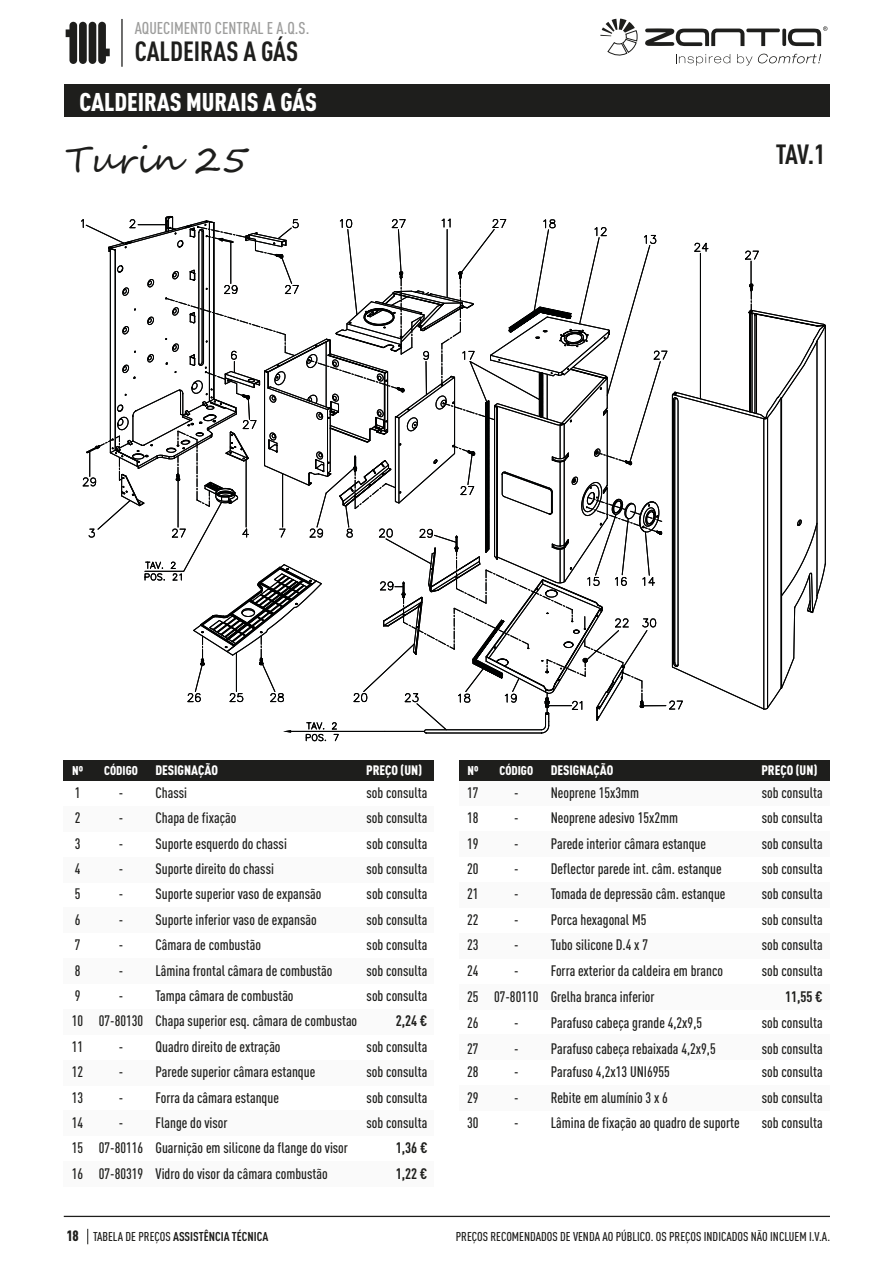
<style>
.page{position:relative;width:893px;height:1263px;background:#fff}
.page>*{position:absolute;margin:0;border:0;box-sizing:border-box;transform-origin:0 0}
.t1{font:36px "Segoe Script";color:#1d1d1b}
.t2{font:700 27.45px "DIN Cond";color:#1e1e1c}
.t3{font:900 25.35px "DIN Cond";color:#fff}
.t4{font:500 16.95px "DIN Cond";color:#9d9d9c}
.t5{font:500 15px/25.3px "DIN Cond";color:#1e1e1c}
.t6{font:700 15px "DIN Cond";color:#1e1e1c}
.t7{font:900 13.5px "DIN Cond";color:#fff}
.t8{font:500 12.6px "DIN Cond";color:#1e1e1c}
.t9{font:700 12.6px "DIN Cond";color:#1e1e1c}
.t10{font:900 12.6px "DIN Cond";color:#fff}
.s1{font-weight:900;font-size:14.85px}
.s2{font-weight:500}
</style>
<div class="page">
<svg style="left:87px;top:1229px;width:1px;height:15px"></svg>
<hr style="left:64px;top:1216px;width:766px;height:1px;background:#1e1e1c">
<div style="left:64px;top:85px;width:765px;height:32px;background:#1e1e1c"></div>
<svg style="left:676px;top:54px;width:54px;height:12px"></svg>
<svg style="left:737px;top:54px;width:15px;height:11px"></svg>
<svg style="left:758px;top:54px;width:63px;height:9px"></svg>
<svg style="left:788px;top:26px;width:39px;height:20px"></svg>
<svg style="left:782px;top:29px;width:4px;height:17px"></svg>
<hr style="left:746px;top:29px;width:34px;height:3px;background:#1e1e1c;border-radius:2px">
<svg style="left:600px;top:19px;width:37px;height:37px"></svg>
<svg style="left:645px;top:28px;width:99px;height:18px"></svg>
<hr style="left:121px;top:19px;width:2px;height:48px;background:#1e1e1c">
<div style="left:79px;top:22px;width:8px;height:42px;background:#1e1e1c;border-radius:4px"></div>
<div style="left:89px;top:22px;width:7px;height:42px;background:#1e1e1c;border-radius:4px"></div>
<div style="left:69px;top:22px;width:8px;height:42px;background:#1e1e1c;border-radius:4px"></div>
<div style="left:98px;top:22px;width:8px;height:42px;background:#1e1e1c;border-radius:4px"></div>
<svg style="left:81px;top:215px;width:745px;height:527px"></svg>
<div style="left:64px;top:760px;width:370px;height:21px;background:#1e1e1c"></div>
<div style="left:64px;top:806px;width:370px;height:25px;background:#f6f6f6"></div>
<div style="left:64px;top:857px;width:370px;height:25px;background:#f6f6f6"></div>
<div style="left:64px;top:908px;width:370px;height:25px;background:#f6f6f6"></div>
<div style="left:64px;top:958px;width:370px;height:26px;background:#f6f6f6"></div>
<div style="left:64px;top:1009px;width:370px;height:25px;background:#f6f6f6"></div>
<div style="left:64px;top:1060px;width:370px;height:25px;background:#f6f6f6"></div>
<div style="left:64px;top:1111px;width:370px;height:25px;background:#f6f6f6"></div>
<div style="left:64px;top:1161px;width:370px;height:26px;background:#f6f6f6"></div>
<div style="left:459px;top:781px;width:370px;height:25px;background:#f6f6f6"></div>
<div style="left:459px;top:760px;width:370px;height:21px;background:#1e1e1c"></div>
<div style="left:459px;top:831px;width:370px;height:26px;background:#f6f6f6"></div>
<div style="left:459px;top:882px;width:370px;height:26px;background:#f6f6f6"></div>
<div style="left:459px;top:933px;width:370px;height:25px;background:#f6f6f6"></div>
<div style="left:459px;top:984px;width:370px;height:25px;background:#f6f6f6"></div>
<div style="left:459px;top:1034px;width:370px;height:26px;background:#f6f6f6"></div>
<div style="left:459px;top:1085px;width:370px;height:26px;background:#f6f6f6"></div>
<p class="t4" style="left:135px;top:18px;width:176px">AQUECIMENTO CENTRAL E A.Q.S.</p>
<h2 class="t2" style="left:135px;top:34px;width:165px">CALDEIRAS A GÁS</h2>
<h3 class="t3" style="left:79px;top:86px;width:239px">CALDEIRAS MURAIS A GÁS</h3>
<h1 class="t1" style="left:66px;top:130px;width:184px">Turin 25</h1>
<h2 class="t2" style="left:776px;top:137px;width:51px">TAV.1</h2>
<p class="t10" style="left:72px;top:763px;width:12px">Nº</p>
<p class="t5" style="left:75px;top:779px;width:7px">1<br>2</p>
<p class="t10" style="left:104px;top:763px;width:35px">CÓDIGO</p>
<p class="t7" style="left:156px;top:762px;width:64px">DESIGNAÇÃO</p>
<p class="t7" style="left:366px;top:762px;width:58px">PREÇO (UN)</p>
<p class="t5" style="left:119px;top:779px;width:70px">- Chassi</p>
<p class="t5" style="left:367px;top:779px;width:62px">sob consulta</p>
<p class="t5" style="left:119px;top:805px;width:119px">- Chapa de fixação</p>
<p class="t5" style="left:367px;top:805px;width:62px">sob consulta</p>
<p class="t5" style="left:75px;top:830px;width:7px">3</p>
<p class="t5" style="left:119px;top:830px;width:170px">- Suporte esquerdo do chassi</p>
<p class="t5" style="left:367px;top:830px;width:62px">sob consulta</p>
<p class="t5" style="left:75px;top:856px;width:7px">4</p>
<p class="t5" style="left:119px;top:856px;width:157px">- Suporte direito do chassi</p>
<p class="t5" style="left:367px;top:856px;width:62px">sob consulta</p>
<p class="t5" style="left:75px;top:881px;width:7px">5</p>
<p class="t5" style="left:119px;top:881px;width:204px">- Suporte superior vaso de expansão</p>
<p class="t5" style="left:367px;top:881px;width:62px">sob consulta</p>
<p class="t5" style="left:75px;top:906px;width:7px">6</p>
<p class="t5" style="left:119px;top:906px;width:199px">- Suporte inferior vaso de expansão</p>
<p class="t5" style="left:367px;top:906px;width:62px">sob consulta</p>
<p class="t5" style="left:75px;top:932px;width:7px">7</p>
<p class="t5" style="left:119px;top:932px;width:144px">- Câmara de combustão</p>
<p class="t5" style="left:367px;top:932px;width:62px">sob consulta</p>
<p class="t5" style="left:75px;top:957px;width:7px">8</p>
<p class="t5" style="left:119px;top:957px;width:215px">- Lâmina frontal câmara de combustão</p>
<p class="t5" style="left:367px;top:957px;width:62px">sob consulta</p>
<p class="t5" style="left:75px;top:983px;width:7px">9</p>
<p class="t5" style="left:119px;top:983px;width:176px">- Tampa câmara de combustão</p>
<p class="t5" style="left:367px;top:983px;width:62px">sob consulta</p>
<p class="t5" style="left:72px;top:1008px;width:287px">10 07-80130 Chapa superior esq. câmara de combustao</p>
<p class="t6" style="left:396px;top:1012px;width:33px">2,24 €</p>
<p class="t5" style="left:72px;top:1033px;width:13px">11</p>
<p class="t5" style="left:119px;top:1033px;width:163px">- Quadro direito de extração</p>
<p class="t5" style="left:367px;top:1033px;width:62px">sob consulta</p>
<p class="t5" style="left:72px;top:1059px;width:13px">12</p>
<p class="t5" style="left:119px;top:1059px;width:198px">- Parede superior câmara estanque</p>
<p class="t5" style="left:367px;top:1059px;width:62px">sob consulta</p>
<p class="t5" style="left:72px;top:1084px;width:13px">13</p>
<p class="t5" style="left:119px;top:1084px;width:162px">- Forra da câmara estanque</p>
<p class="t5" style="left:367px;top:1084px;width:62px">sob consulta</p>
<p class="t5" style="left:72px;top:1109px;width:13px">14</p>
<p class="t5" style="left:119px;top:1109px;width:110px">- Flange do visor</p>
<p class="t5" style="left:367px;top:1109px;width:62px">sob consulta</p>
<p class="t5" style="left:72px;top:1135px;width:278px">15 07-80116 Guarnição em silicone da flange do visor</p>
<p class="t6" style="left:396px;top:1139px;width:33px">1,36 €</p>
<p class="t5" style="left:72px;top:1160px;width:13px">16</p>
<p class="t5" style="left:99px;top:1160px;width:230px">07-80319 Vidro do visor da câmara combustão</p>
<p class="t6" style="left:396px;top:1164px;width:33px">1,22 €</p>
<p class="t10" style="left:467px;top:763px;width:12px">Nº</p>
<p class="t5" style="left:467px;top:779px;width:13px">17<br>18</p>
<p class="t10" style="left:499px;top:763px;width:35px">CÓDIGO</p>
<p class="t7" style="left:551px;top:762px;width:64px">DESIGNAÇÃO</p>
<p class="t7" style="left:761px;top:762px;width:58px">PREÇO (UN)</p>
<p class="t5" style="left:514px;top:779px;width:127px">- Neoprene 15x3mm</p>
<p class="t5" style="left:762px;top:779px;width:62px">sob consulta</p>
<p class="t5" style="left:514px;top:805px;width:166px">- Neoprene adesivo 15x2mm</p>
<p class="t5" style="left:762px;top:805px;width:62px">sob consulta</p>
<p class="t5" style="left:467px;top:830px;width:13px">19</p>
<p class="t5" style="left:514px;top:830px;width:194px">- Parede interior câmara estanque</p>
<p class="t5" style="left:762px;top:830px;width:62px">sob consulta</p>
<p class="t5" style="left:467px;top:856px;width:13px">20</p>
<p class="t5" style="left:514px;top:856px;width:209px">- Deflector parede int. câm. estanque</p>
<p class="t5" style="left:762px;top:856px;width:62px">sob consulta</p>
<p class="t5" style="left:467px;top:881px;width:13px">21</p>
<p class="t5" style="left:514px;top:881px;width:213px">- Tomada de depressão câm. estanque</p>
<p class="t5" style="left:762px;top:881px;width:62px">sob consulta</p>
<p class="t5" style="left:467px;top:906px;width:13px">22</p>
<p class="t5" style="left:514px;top:906px;width:134px">- Porca hexagonal M5</p>
<p class="t5" style="left:762px;top:906px;width:62px">sob consulta</p>
<p class="t5" style="left:467px;top:932px;width:13px">23</p>
<p class="t5" style="left:514px;top:932px;width:136px">- Tubo silicone D.4 x 7</p>
<p class="t5" style="left:762px;top:932px;width:62px">sob consulta</p>
<p class="t5" style="left:467px;top:957px;width:13px">24</p>
<p class="t5" style="left:514px;top:957px;width:210px">- Forra exterior da caldeira em branco</p>
<p class="t5" style="left:762px;top:957px;width:62px">sob consulta</p>
<p class="t5" style="left:467px;top:983px;width:189px">25 07-80110 Grelha branca inferior</p>
<p class="t6" style="left:785px;top:987px;width:39px">11,55 €</p>
<p class="t5" style="left:467px;top:1010px;width:13px">26</p>
<p class="t5" style="left:514px;top:1010px;width:190px">- Parafuso cabeça grande 4,2x9,5</p>
<p class="t5" style="left:762px;top:1010px;width:62px">sob consulta</p>
<p class="t5" style="left:467px;top:1035px;width:13px">27</p>
<p class="t5" style="left:514px;top:1035px;width:203px">- Parafuso cabeça rebaixada 4,2x9,5</p>
<p class="t5" style="left:762px;top:1035px;width:62px">sob consulta</p>
<p class="t5" style="left:467px;top:1084px;width:13px">29</p>
<p class="t5" style="left:514px;top:1084px;width:155px">- Rebite em alumínio 3 x 6</p>
<p class="t5" style="left:762px;top:1084px;width:62px">sob consulta</p>
<p class="t5" style="left:467px;top:1059px;width:13px">28</p>
<p class="t5" style="left:514px;top:1059px;width:157px">- Parafuso 4,2x13 UNI6955</p>
<p class="t5" style="left:762px;top:1059px;width:62px">sob consulta</p>
<p class="t5" style="left:467px;top:1110px;width:13px">30</p>
<p class="t5" style="left:514px;top:1110px;width:227px">- Lâmina de fixação ao quadro de suporte</p>
<p class="t5" style="left:762px;top:1110px;width:62px">sob consulta</p>
<p class="t9" style="left:66px;top:1228px;width:203px"><span class="s1">18</span> <span class="s2">TABELA DE PREÇOS</span> ASSISTÊNCIA TÉCNICA</p>
<p class="t8" style="left:456px;top:1229px;width:376px">PREÇOS RECOMENDADOS DE VENDA AO PÚBLICO. OS PREÇOS INDICADOS NÃO INCLUEM I.V.A.</p>
</div>
